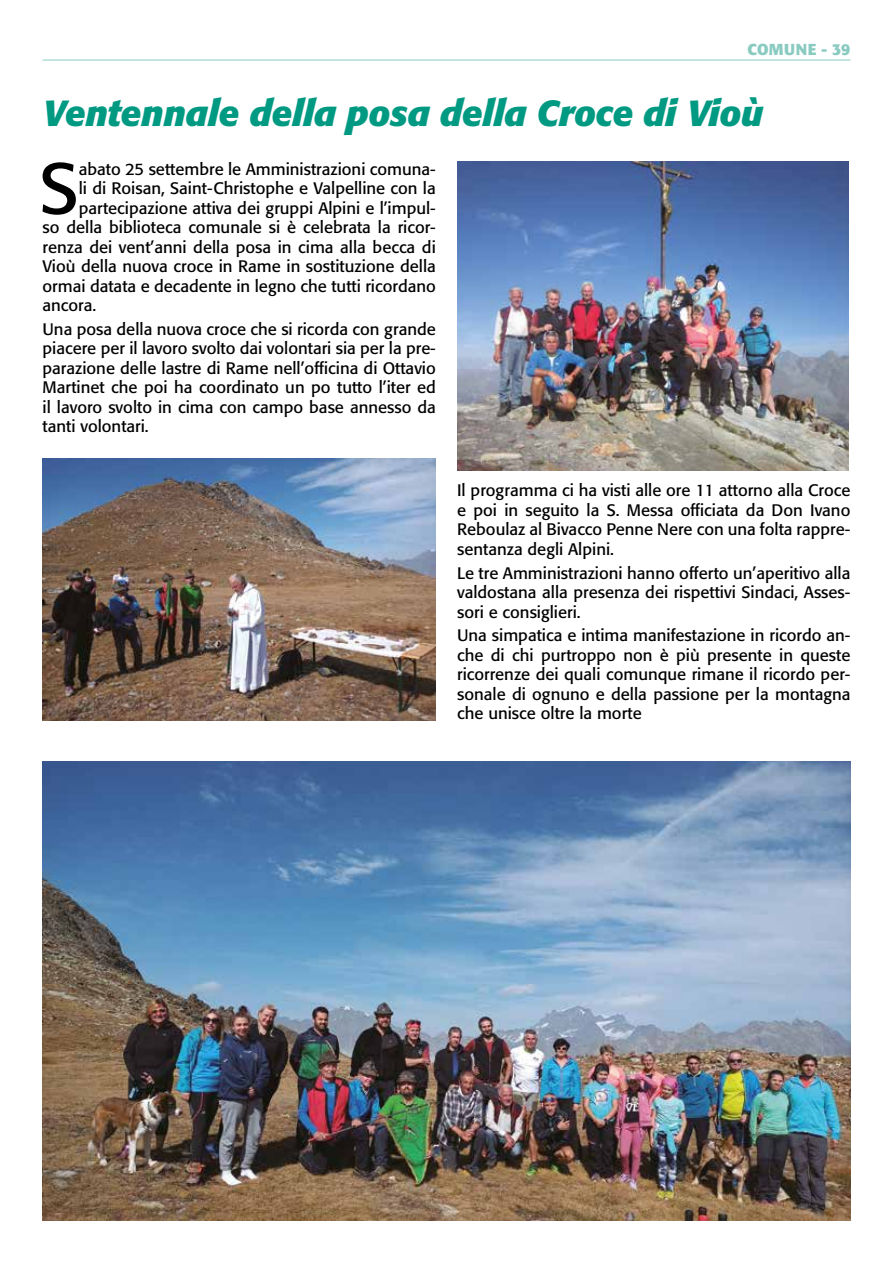
<style>
.page{position:relative;width:893px;height:1263px;background:#fff}
.page>*{position:absolute;margin:0;border:0;box-sizing:border-box;transform-origin:0 0}
.t1{font:71.25px "Formata";color:#000}
.t2{font:italic 700 36px "Formata";letter-spacing:-.01em;color:#009982}
.t3{font:16.5px/19.5px "Formata";color:#000;text-align:justify}
.t4{font:700 15.75px "Formata";letter-spacing:.03em;color:#8acbc1}
</style>
<div class="page">
<hr style="left:43px;top:60px;width:807px;height:1px;background:#8acbc1">
<img style="left:43px;top:459px;width:393px;height:262px">
<img style="left:43px;top:761px;width:807px;height:459px">
<img style="left:457px;top:162px;width:392px;height:309px">
<p class="t4" style="left:748px;top:40px;width:104px">COMUNE - 39</p>
<h2 class="t2" style="left:43px;top:91px;width:722px">Ventennale della posa della Croce di Vioù</h2>
<h1 class="t1" style="left:39px;top:145px;width:41px">S</h1>
<p class="t3" style="left:79px;top:159px;width:359px">abato 25 settembre le Amministrazioni comuna-</p>
<p class="t3" style="left:79px;top:179px;width:359px">li di Roisan, Saint-Christophe e Valpelline con la</p>
<p class="t3" style="left:79px;top:198px;width:359px">partecipazione attiva dei gruppi Alpini e l’impul-</p>
<p class="t3" style="left:43px;top:218px;width:395px">so della biblioteca comunale si è celebrata la ricor-</p>
<p class="t3" style="left:43px;top:237px;width:395px">renza dei vent’anni della posa in cima alla becca di</p>
<p class="t3" style="left:43px;top:257px;width:395px">Vioù della nuova croce in Rame in sostituzione della</p>
<p class="t3" style="left:43px;top:276px;width:395px">ormai datata e decadente in legno che tutti ricordano</p>
<p class="t3" style="left:43px;top:296px;width:55px">ancora.</p>
<p class="t3" style="left:43px;top:319px;width:395px">Una posa della nuova croce che si ricorda con grande piacere per il lavoro svolto dai volontari sia per la pre&shy;parazione delle lastre di Rame nell’officina di Ottavio Martinet che poi ha coordinato un po tutto l’iter ed il lavoro svolto in cima con campo base annesso da tanti volontari.</p>
<p class="t3" style="left:457px;top:481px;width:395px">Il programma ci ha visti alle ore 11 attorno alla Croce e poi in seguito la S. Messa officiata da Don Ivano Reboulaz al Bivacco Penne Nere con una folta rappre&shy;sentanza degli Alpini.</p>
<p class="t3" style="left:457px;top:563px;width:395px">Le tre Amministrazioni hanno offerto un’aperitivo alla valdostana alla presenza dei rispettivi Sindaci, Asses&shy;sori e consiglieri.</p>
<p class="t3" style="left:457px;top:626px;width:395px">Una simpatica e intima manifestazione in ricordo an&shy;che di chi purtroppo non è più presente in queste ricorrenze dei quali comunque rimane il ricordo per&shy;sonale di ognuno e della passione per la montagna che unisce oltre la morte</p>
</div>
